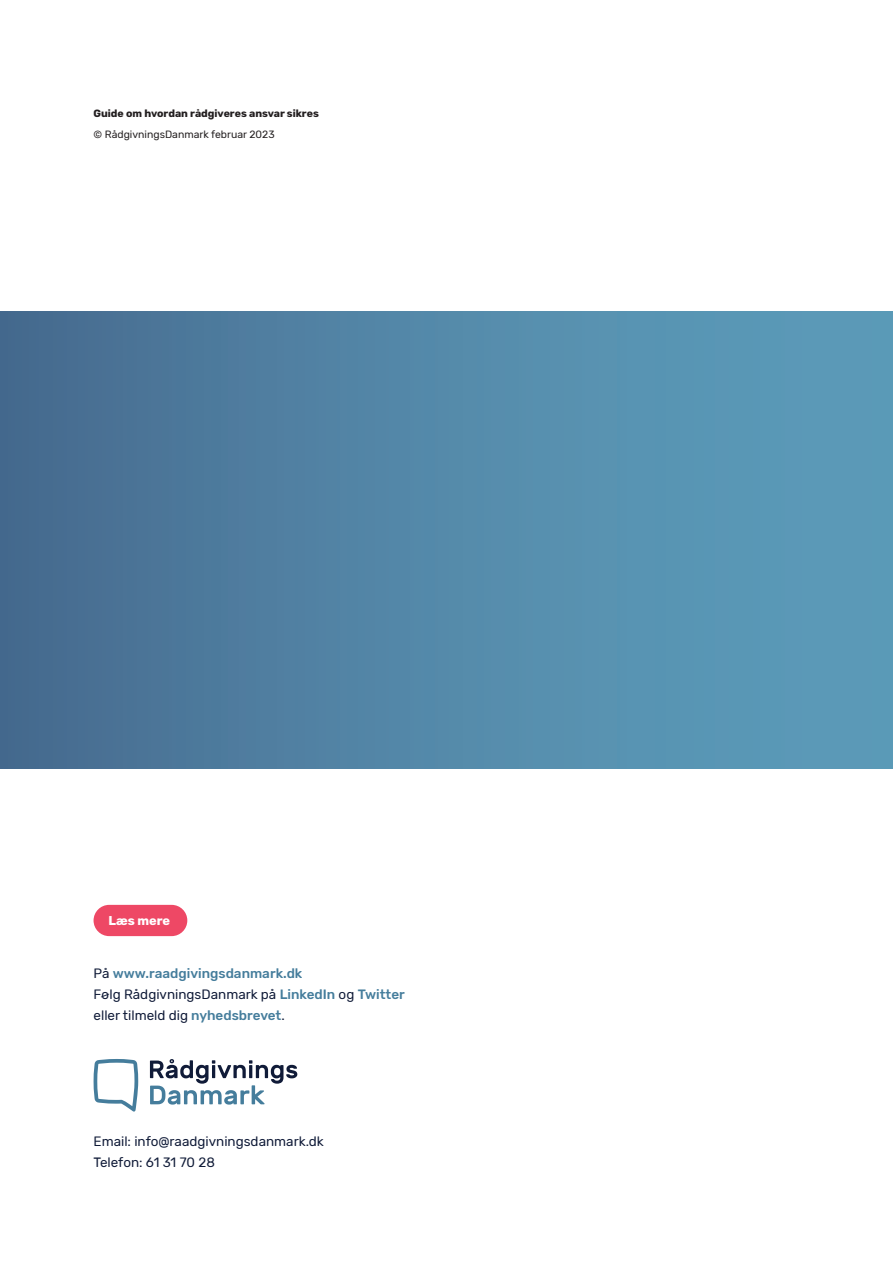
<style>
.page{position:relative;width:893px;height:1263px;background:#fff}
.page>*{position:absolute;margin:0;border:0;box-sizing:border-box;transform-origin:0 0}
.Brødtekst{font:13.5px/21px "Rubik";color:#101b38}
.Brødtekst-2{font:500 13.5px "Rubik";color:#457d9c}
.Brødtekst-3{font:700 12.75px "Rubik";color:#fff}
.Niveau_3___Mellemrub{font:700 10.5px "Rubik";color:#231f20}
.Niveau_3___Mellemrub-2{font:10.5px "Rubik";color:#231f20}
.s1{font-weight:400;color:#101b38}
.s2{font-weight:500;color:#457d9c}
</style>
<div class="page">
<div style="left:0;top:311px;width:893px;height:457px;background:linear-gradient(to right,#486d91,#5ea1be)"></div>
<div style="left:94px;top:905px;width:93px;height:31px;background:#ee4865;border-radius:16px"></div>
<svg style="left:150px;top:1059px;width:147px;height:45px"></svg>
<svg style="left:94px;top:1059px;width:44px;height:52px"></svg>
<p class="Niveau_3___Mellemrub" style="left:94px;top:107px;width:227px">Guide om hvordan rådgiveres ansvar sikres</p>
<p class="Niveau_3___Mellemrub-2" style="left:94px;top:128px;width:183px">© RådgivningsDanmark februar 2023</p>
<p class="Brødtekst-3" style="left:108px;top:913px;width:63px">Læs mere</p>
<p class="Brødtekst-2" style="left:94px;top:966px;width:210px"><span class="s1">På</span> www.raadgivingsdanmark.dk</p>
<p class="Brødtekst" style="left:94px;top:984px;width:313px">Følg RådgivningsDanmark på <span class="s2">LinkedIn</span> og <span class="s2">Twitter </span>eller tilmeld dig <span class="s2">nyhedsbrevet</span>.</p>
<p class="Brødtekst" style="left:94px;top:1131px;width:232px">Email: info@raadgivningsdanmark.dk<br>Telefon: 61 31 70 28</p>
</div>
